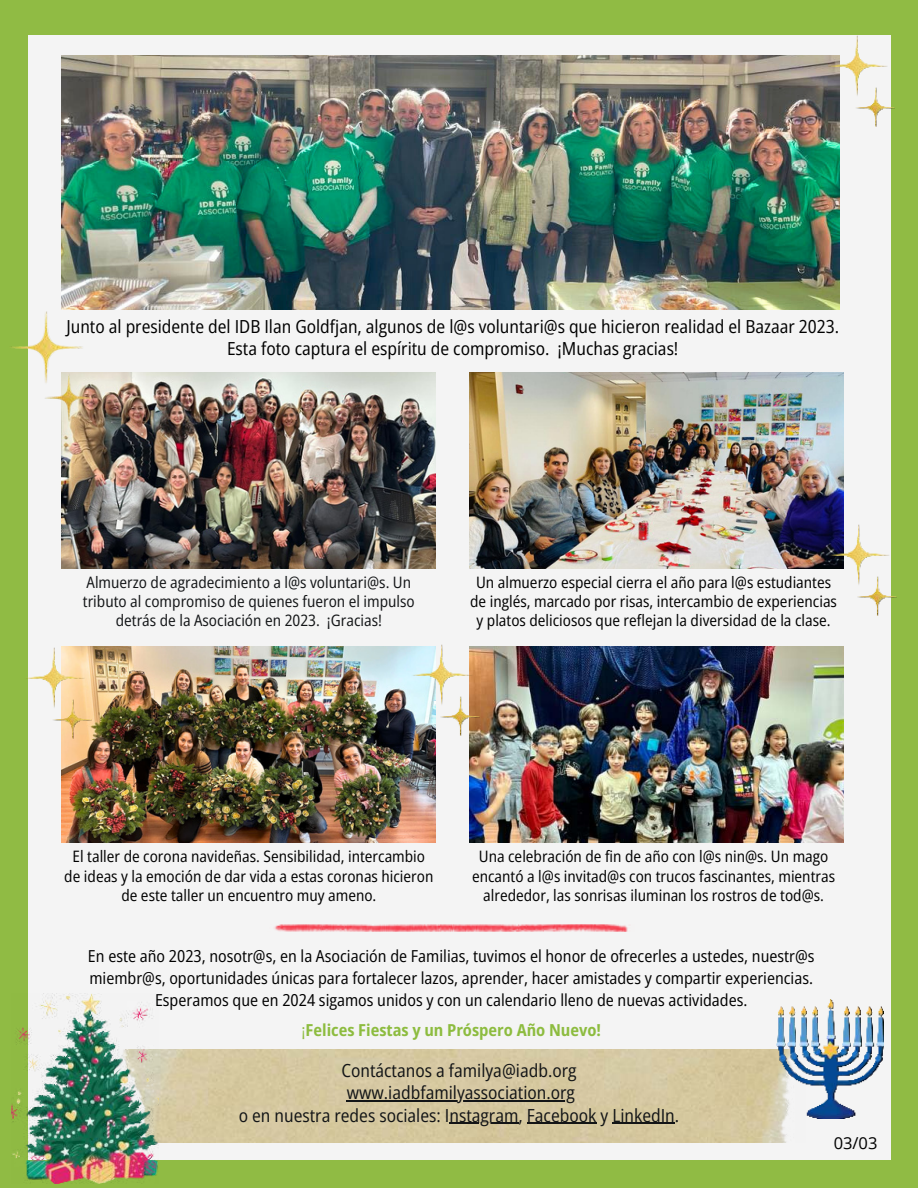
<style>
.page{position:relative;width:918px;height:1188px;background:#90bb44}
.page>*{position:absolute;margin:0;border:0;box-sizing:border-box;transform-origin:0 0}
.t1{font:semi-condensed 18px/22.5px "Open Sans";color:#000;text-align:center}
.t2{font:semi-condensed 18px/22.5px "Open Sans";color:#131517;text-align:center}
.t3{font:semi-condensed 16.5px/22px "Open Sans";color:#000;text-align:center}
.t4{font:700 semi-condensed 16.5px "Open Sans";color:#8dbc3f}
.t5{font:16.5px "Open Sans";color:#000}
.t6{font:semi-condensed 15.75px/19.2px "Open Sans";color:#000;text-align:center}
.t7{font:semi-condensed 15.75px/19.2px "Open Sans";color:#131517;text-align:center}
.s1{font-weight:400}
</style>
<div class="page">
<div style="left:28px;top:35px;width:862px;height:1124px;background:#f4f4f4"></div>
<img style="left:159px;top:1050px;width:627px;height:93px">
<img style="left:62px;top:646px;width:374px;height:196px">
<svg style="left:274px;top:924px;width:354px;height:8px"></svg>
<img style="left:62px;top:56px;width:777px;height:254px">
<img style="left:11px;top:993px;width:148px;height:190px">
<img style="left:469px;top:372px;width:374px;height:196px">
<img style="left:828px;top:524px;width:69px;height:91px">
<img style="left:469px;top:646px;width:374px;height:196px">
<img style="left:826px;top:35px;width:69px;height:91px">
<img style="left:62px;top:372px;width:374px;height:196px">
<img style="left:11px;top:311px;width:81px;height:110px">
<img style="left:27px;top:647px;width:65px;height:92px">
<img style="left:411px;top:644px;width:68px;height:92px">
<img style="left:777px;top:1000px;width:106px;height:119px">
<hr style="left:347px;top:1100px;width:228px;height:1px;background:#131517">
<hr style="left:450px;top:1123px;width:69px;height:1px;background:#131517">
<hr style="left:527px;top:1123px;width:70px;height:1px;background:#131517">
<hr style="left:612px;top:1123px;width:63px;height:1px;background:#131517">
<p class="t1" style="left:66px;top:314px;width:774px">Junto al presidente del IDB Ilan Goldfjan, algunos de l@s voluntari@s que hicieron realidad el Bazaar 2023.<br>Esta foto captura el espíritu de compromiso. ¡Muchas gracias!</p>
<p class="t7" style="left:83px;top:572px;width:333px">Almuerzo de agradecimiento a l@s voluntari@s. Un tributo al compromiso de quienes fueron el impulso detrás de la Asociación en 2023. ¡Gracias!</p>
<p class="t6" style="left:470px;top:572px;width:368px">Un almuerzo especial cierra el año para l@s estudiantes de inglés, marcado por risas, intercambio de experiencias y platos deliciosos que reflejan la diversidad de la clase.</p>
<p class="t6" style="left:64px;top:847px;width:371px">El taller de corona navideñas. Sensibilidad, intercambio de ideas y la emoción de dar vida a estas coronas hicieron de este taller un encuentro muy ameno.</p>
<p class="t6" style="left:472px;top:847px;width:364px">Una celebración de fin de año con l@s nin@s. Un mago encantó a l@s invitad@s con trucos fascinantes, mientras alrededor, las sonrisas iluminan los rostros de tod@s.</p>
<p class="t3" style="left:88px;top:945px;width:728px">En este año 2023, nosotr@s, en la Asociación de Familias, tuvimos el honor de ofrecerles a ustedes, nuestr@s miembr@s, oportunidades únicas para fortalecer lazos, aprender, hacer amistades y compartir experiencias.<br>Esperamos que en 2024 sigamos unidos y con un calendario lleno de nuevas actividades.</p>
<p class="t4" style="left:302px;top:1018px;width:301px"><span class="s1">¡</span>Felices Fiestas y un Próspero Año Nuevo!</p>
<p class="t2" style="left:239px;top:1058px;width:442px">Contáctanos a familya@iadb.org www.iadbfamilyassociation.org<br>o en nuestra redes sociales: Instagram, Facebook y LinkedIn.</p>
<p class="t5" style="left:834px;top:1131px;width:45px">03/03</p>
</div>
